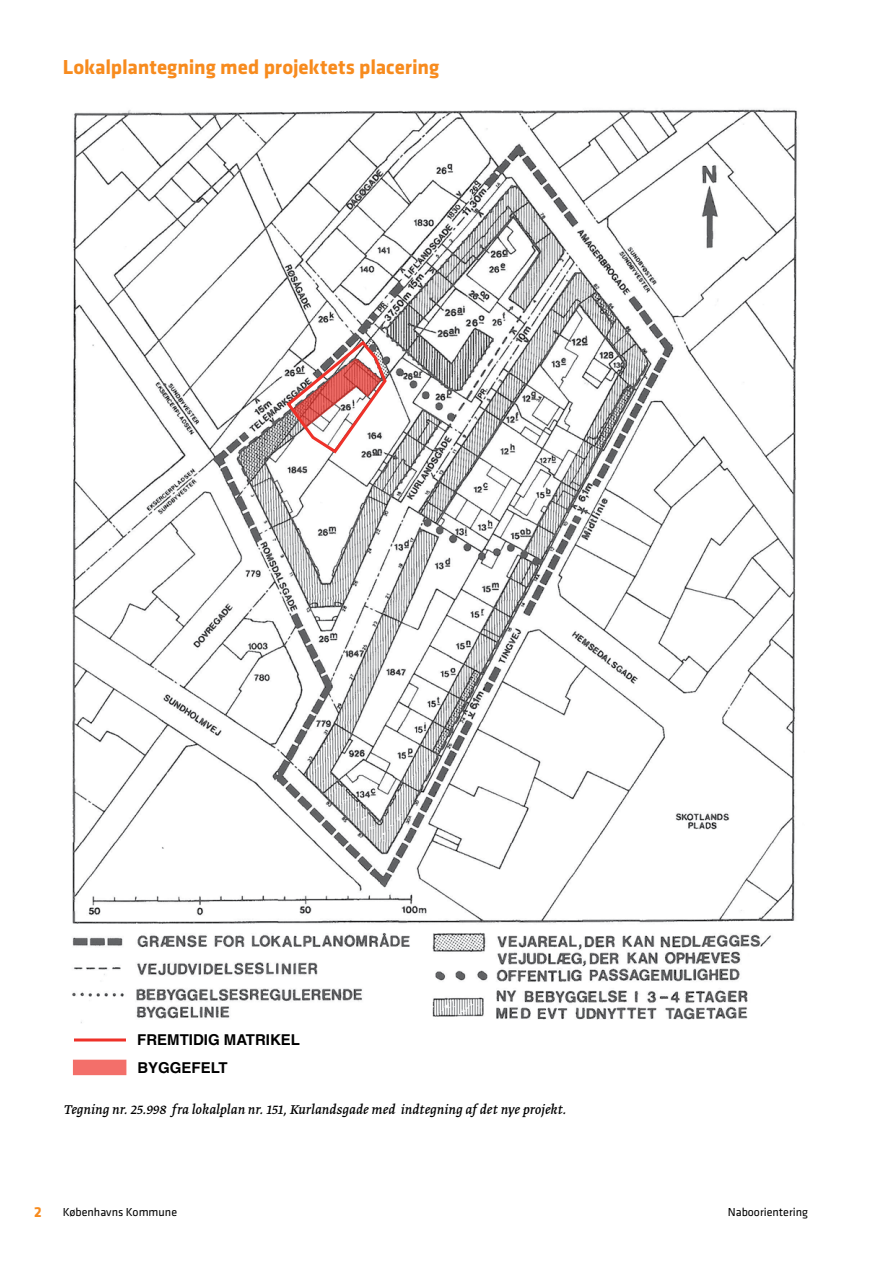
<style>
.page{position:relative;width:893px;height:1263px;background:#fff}
.page>*{position:absolute;margin:0;border:0;box-sizing:border-box;transform-origin:0 0}
.t1{font:700 21px "Klavika";letter-spacing:-.005em;color:#f78b1e}
.t2{font:italic 15px "Greta Text";letter-spacing:.005em;color:#000}
.t3{font:700 15px/27.9px "Helvetica";color:#000}
.t4{font:700 15px "Klavika";color:#f78b1e}
.t5{font:12px "Klavika";color:#000}
</style>
<div class="page">
<img style="left:72px;top:109px;width:725px;height:914px">
<svg style="left:284px;top:339px;width:104px;height:116px"></svg>
<hr style="left:74px;top:1038px;width:52px;height:3px;background:#ee3129">
<div style="left:74px;top:1060px;width:52px;height:14px;background:#f36f6a"></div>
<h1 class="t1" style="left:63px;top:59px;width:378px">Lokalplantegning med projektets placering</h1>
<p class="t3" style="left:137px;top:1026px;width:164px">FREMTIDIG MATRIKEL<br>BYGGEFELT</p>
<p class="t2" style="left:64px;top:1104px;width:504px">Tegning nr. 25.998 fra lokalplan nr. 151, Kurlandsgade med indtegning af det nye projekt.</p>
<p class="t4" style="left:34px;top:1206px;width:9px">2</p>
<p class="t5" style="left:63px;top:1207px;width:116px">Københavns Kommune</p>
<p class="t5" style="left:728px;top:1207px;width:82px">Naboorientering</p>
</div>
